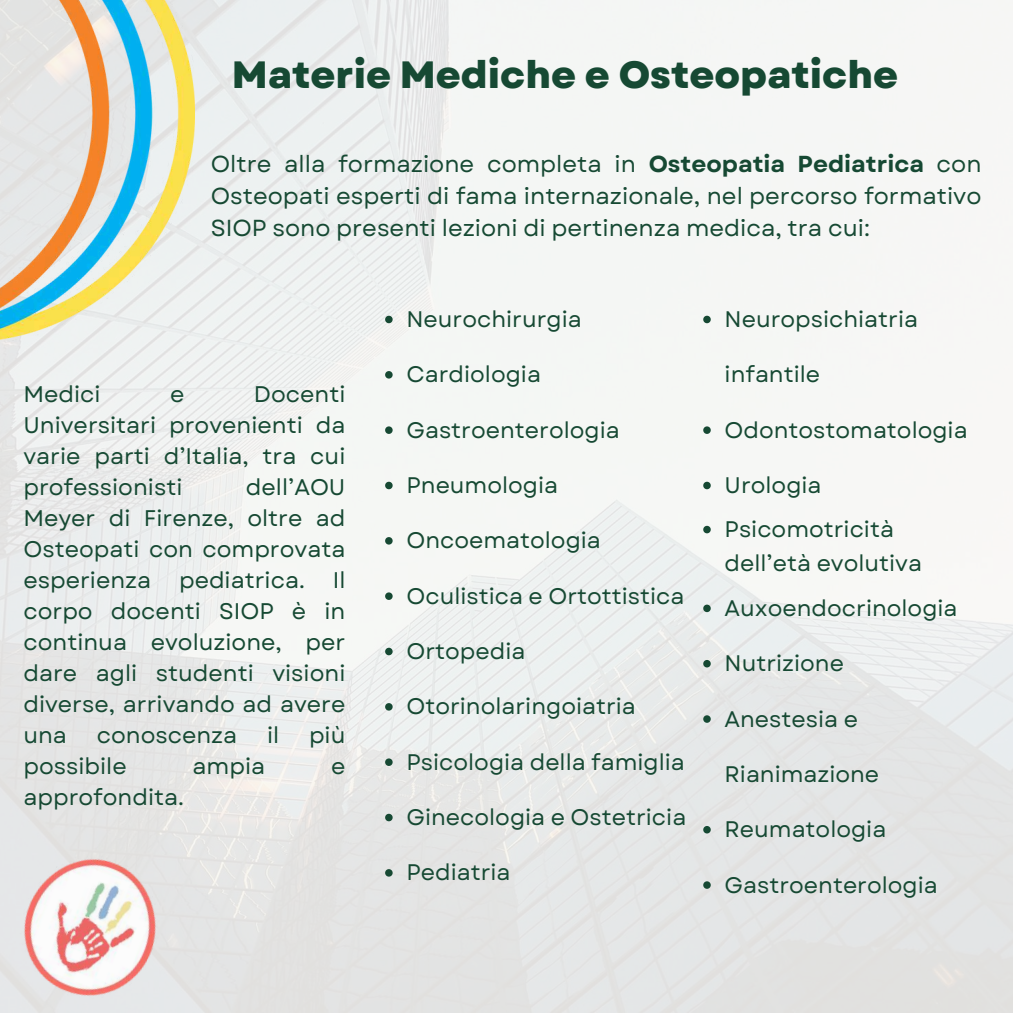
<style>
.page{position:relative;width:1013px;height:1013px;background:#fff}
.page>*{position:absolute;margin:0;border:0;box-sizing:border-box;transform-origin:0 0}
.t1{font:800 38px "Garet";color:#164933}
.t2{font:23.12px/31.9px "Garet";color:#164933;text-align:justify}
.t3{font:22.62px/31px "Garet";color:#164933;text-align:justify}
.t4{font:22.5px/44px "Garet";color:#164933}
.s1{font-weight:700}
</style>
<div class="page">
<img style="left:0;top:0;width:1012px;height:1012px">
<img style="left:0;top:0;width:195px;height:341px">
<svg style="left:385px;top:316px;width:7px;height:7px"></svg>
<svg style="left:385px;top:371px;width:7px;height:7px"></svg>
<svg style="left:385px;top:426px;width:7px;height:8px"></svg>
<svg style="left:385px;top:482px;width:7px;height:7px"></svg>
<svg style="left:385px;top:537px;width:7px;height:7px"></svg>
<svg style="left:385px;top:592px;width:7px;height:8px"></svg>
<svg style="left:385px;top:647px;width:7px;height:8px"></svg>
<svg style="left:385px;top:703px;width:7px;height:7px"></svg>
<svg style="left:385px;top:758px;width:7px;height:8px"></svg>
<svg style="left:385px;top:813px;width:7px;height:8px"></svg>
<svg style="left:385px;top:869px;width:7px;height:7px"></svg>
<svg style="left:703px;top:316px;width:7px;height:7px"></svg>
<svg style="left:703px;top:426px;width:7px;height:8px"></svg>
<svg style="left:703px;top:482px;width:7px;height:7px"></svg>
<svg style="left:703px;top:526px;width:7px;height:7px"></svg>
<svg style="left:703px;top:604px;width:7px;height:8px"></svg>
<svg style="left:703px;top:660px;width:7px;height:7px"></svg>
<svg style="left:703px;top:715px;width:7px;height:7px"></svg>
<svg style="left:703px;top:826px;width:7px;height:7px"></svg>
<svg style="left:703px;top:881px;width:7px;height:7px"></svg>
<img style="left:0;top:832px;width:184px;height:180px">
<h1 class="t1" style="left:232px;top:47px;width:667px">Materie Mediche e Osteopatiche</h1>
<p class="t2" style="left:211px;top:148px;width:772px">Oltre alla formazione completa in <span class="s1">Osteopatia Pediatrica</span> con Osteopati esperti di fama internazionale, nel percorso formativo SIOP sono presenti lezioni di pertinenza medica, tra cui:</p>
<p class="t3" style="left:23px;top:379px;width:79px">Medici</p>
<p class="t3" style="left:170px;top:379px;width:16px">e</p>
<p class="t3" style="left:23px;top:379px;width:323px;text-indent:230px">Docenti Universitari provenienti da varie parti d’Italia, tra cui professionisti</p>
<p class="t3" style="left:23px;top:472px;width:323px;text-indent:222px">dell’AOU Meyer di Firenze, oltre ad Osteopati con comprovata esperienza pediatrica. Il corpo docenti SIOP è in continua evoluzione, per dare agli studenti visioni diverse, arrivando ad avere una</p>
<p class="t3" style="left:97px;top:719px;width:142px">conoscenza</p>
<p class="t3" style="left:267px;top:719px;width:14px">il</p>
<p class="t3" style="left:309px;top:719px;width:38px">più</p>
<p class="t3" style="left:23px;top:750px;width:105px">possibile</p>
<p class="t3" style="left:193px;top:750px;width:74px">ampia</p>
<p class="t3" style="left:331px;top:750px;width:16px">e</p>
<p class="t3" style="left:23px;top:781px;width:162px">approfondita.</p>
<p class="t4" style="left:406px;top:297px;width:177px">Neurochirurgia</p>
<p class="t4" style="left:406px;top:352px;width:136px">Cardiologia</p>
<p class="t4" style="left:406px;top:408px;width:215px">Gastroenterologia</p>
<p class="t4" style="left:406px;top:463px;width:153px">Pneumologia</p>
<p class="t4" style="left:406px;top:518px;width:196px">Oncoematologia</p>
<p class="t4" style="left:406px;top:574px;width:279px">Oculistica e Ortottistica</p>
<p class="t4" style="left:406px;top:629px;width:120px">Ortopedia</p>
<p class="t4" style="left:406px;top:684px;width:231px">Otorinolaringoiatria</p>
<p class="t4" style="left:406px;top:740px;width:280px">Psicologia della famiglia</p>
<p class="t4" style="left:406px;top:795px;width:281px">Ginecologia e Ostetricia</p>
<p class="t4" style="left:406px;top:850px;width:106px">Pediatria</p>
<p class="t4" style="left:724px;top:297px;width:195px">Neuropsichiatria</p>
<p class="t4" style="left:724px;top:352px;width:97px">infantile</p>
<p class="t4" style="left:724px;top:408px;width:244px">Odontostomatologia</p>
<p class="t4" style="left:724px;top:463px;width:171px">Urologia<br>Psicomotricità</p>
<p class="t4" style="left:724px;top:540px;width:234px;line-height:45px">dell’età evolutiva<br>Auxoendocrinologia</p>
<p class="t4" style="left:724px;top:641px;width:121px">Nutrizione</p>
<p class="t4" style="left:724px;top:696px;width:135px">Anestesia e</p>
<p class="t4" style="left:724px;top:752px;width:156px">Rianimazione</p>
<p class="t4" style="left:724px;top:807px;width:163px">Reumatologia</p>
<p class="t4" style="left:724px;top:862px;width:215px">Gastroenterologia</p>
</div>
